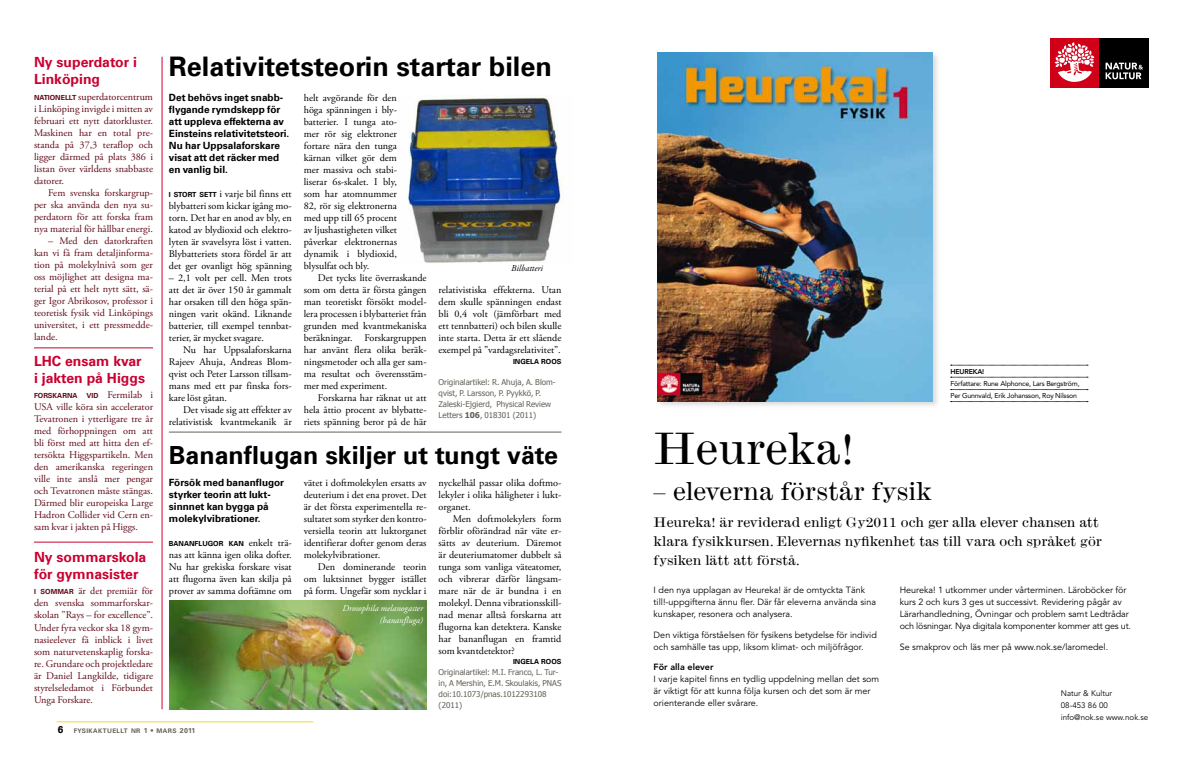
<style>
.page{position:relative;width:1191px;height:766px;background:#fff}
.page>*{position:absolute;margin:0;border:0;box-sizing:border-box;transform-origin:0 0}
.t1{font:expanded 42.6px "Modern";color:#000}
.t2{font:700 27px "Univers LT";color:#000}
.t3{font:700 25px "Univers LT";color:#000}
.t4{font:expanded 24.3px "Modern";color:#000}
.t5{font:700 14px/16.8px "Univers LT";color:#ca0030}
.t6{font:expanded 13.1px/18.6px "Modern";color:#000}
.t7{font:10.2px/12px "Adobe Garamond Pro";color:#000;text-align:justify}
.t8{font:10.2px/12px "Adobe Garamond Pro";color:#600a18;text-align:justify}
.t9{font:700 10px/12px "Univers LT";color:#000}
.t10{font:9px/12px "Avenir";color:#000}
.t11{font:italic 9px/12px "Adobe Garamond Pro";color:#fff;text-align:right}
.t12{font:800 9px "Avenir";color:#000}
.t13{font:italic 9px "Adobe Garamond Pro";color:#000}
.t14{font:8px/11px "Tahoma";color:#646258}
.t15{font:8px/12px "Avenir";color:#000}
.t16{font:7px/12.4px "Avenir";letter-spacing:-.025em;color:#000}
.t17{font:700 7px "Univers LT";color:#000}
.t18{font:700 7px "Univers LT";color:#600a18}
.t19{font:800 7px "Avenir";letter-spacing:-.025em;color:#000}
.t20{font:700 6.3px "Univers LT";letter-spacing:.065em;color:#646258}
.s1{font-family:"Univers LT";font-weight:700;font-size:7px}
.s2{font-weight:700}
.s3{font-family:"Adobe Garamond Pro";font-weight:400;font-size:10.2px}
.s4{font-size:10px;color:#000}
.s5{font-size:7px}
</style>
<div class="page">
<hr style="left:57px;top:721px;width:256px;height:1px;background:#fdda00">
<hr style="left:162px;top:57px;width:1px;height:652px;background:#ca0030">
<img style="left:657px;top:52px;width:281px;height:354px">
<img style="left:657px;top:53px;width:276px;height:348px">
<svg style="left:950px;top:365px;width:138px;height:1px"></svg>
<svg style="left:950px;top:377px;width:138px;height:1px"></svg>
<svg style="left:950px;top:389px;width:138px;height:1px"></svg>
<svg style="left:950px;top:401px;width:138px;height:1px"></svg>
<div style="left:1050px;top:38px;width:49px;height:50px;background:#d10019"></div>
<svg style="left:1054px;top:42px;width:40px;height:40px"></svg>
<div style="left:1099px;top:38px;width:50px;height:50px;background:#000"></div>
<svg style="left:1105px;top:63px;width:38px;height:16px"></svg>
<img style="left:408px;top:95px;width:157px;height:168px">
<hr style="left:169px;top:431px;width:392px;height:1px;background:#646258">
<hr style="left:34px;top:347px;width:119px;height:1px;background:#ca0030">
<img style="left:169px;top:600px;width:257px;height:108px">
<hr style="left:34px;top:541px;width:119px;height:1px;background:#ca0030">
<h3 class="t5" style="left:34px;top:54px;width:104px">Ny superdator i<br>Linköping</h3>
<p class="t8" style="left:34px;top:91px;width:121px"><span class="s1">NATIONELLT</span> superdatorcentrum i Linköping invigde i mitten av februari ett nytt datorkluster.<br>Maskinen har en total pre&shy;standa på 37,3 teraflop och ligger därmed på plats 386 i listan över världens snabbaste datorer.</p>
<p class="t8" style="left:34px;top:187px;width:120px;text-indent:14px">Fem svenska forskargrup&shy;per ska använda den nya su&shy;perdatorn för att forska fram nya material för hållbar energi.</p>
<p class="t8" style="left:34px;top:235px;width:120px;text-indent:14px">– Med den datorkraften kan vi få fram detaljinforma&shy;tion på molekylnivå som ger oss möjlighet att designa ma&shy;terial på ett helt nytt sätt, sä&shy;ger Igor Abrikosov, professor i teoretisk fysik vid Linköpings universitet, i ett pressmedde&shy;lande.</p>
<h3 class="t5" style="left:34px;top:353px;width:112px">LHC ensam kvar i jakten på Higgs</h3>
<p class="t18" style="left:34px;top:391px;width:45px">FORSKARNA</p>
<p class="t8" style="left:34px;top:389px;width:120px;text-indent:52px"><span class="s1">VID</span> Fermilab i USA ville köra sin accelerator Tevatronen i ytterligare tre år med förhoppningen om att bli först med att hitta den ef&shy;tersökta Higgspartikeln. Men den amerikanska regeringen ville inte anslå mer pengar och Tevatronen måste stängas.<br>Därmed blir europeiska Large Hadron Collider vid Cern en&shy;sam kvar i jakten på Higgs.</p>
<h3 class="t5" style="left:34px;top:548px;width:114px">Ny sommarskola för gymnasister</h3>
<p class="t8" style="left:34px;top:585px;width:120px"><span class="s1">I SOMMAR</span> är det premiär för den svenska sommarforskar&shy;skolan ”Rays – for excellence”.<br>Under fyra veckor ska 18 gym&shy;nasieelever få inblick i livet som naturvetenskaplig forska&shy;re. Grundare och projektledare är Daniel Langkilde, tidigare styrelseledamot i Förbundet Unga Forskare.</p>
<h2 class="t2" style="left:169px;top:51px;width:384px">Relativitetsteorin startar bilen</h2>
<p class="t9" style="left:169px;top:92px;width:122px">Det behövs inget snabb&shy;flygande rymdskepp för att uppleva effekterna av<br>Einsteins relativitetsteori.<br>Nu har Uppsalaforskare visat att det räcker med en vanlig bil.</p>
<p class="t7" style="left:169px;top:188px;width:124px"><span class="s1">I STORT SETT</span> i varje bil finns ett blybatteri som kickar igång mo&shy;torn. Det har en anod av bly, en katod av blydioxid och elektro&shy;lyten är svavelsyra löst i vatten.<br>Blybatteriets stora fördel är att det ger ovanligt hög spänning</p>
<p class="t7" style="left:169px;top:272px;width:124px">– 2,1 volt per cell. Men trots att det är över 150 år gammalt har orsaken till den höga spän&shy;ningen varit okänd. Liknande batterier, till exempel tennbat&shy;terier, är mycket svagare.</p>
<p class="t7" style="left:169px;top:344px;width:124px;text-indent:14px">Nu har Uppsalaforskarna Rajeev Ahuja, Andreas Blom&shy;qvist och Peter Larsson tillsam&shy;mans med ett par finska fors&shy;kare löst gåtan.</p>
<p class="t7" style="left:169px;top:404px;width:124px;text-align:right">Det visade sig att effekter av relativistisk kvantmekanik är</p>
<p class="t7" style="left:304px;top:92px;width:95px">helt avgörande för den höga spänningen i bly&shy;batterier. I tunga ato&shy;mer rör sig elektroner fortare nära den tunga kärnan vilket gör dem mer massiva och stabi&shy;liserar 6s-skalet. I bly, som har atomnummer 82, rör sig elektronerna med upp till 65 procent av ljushastigheten vilket påverkar elektronernas dynamik i blydioxid, blysulfat och bly.</p>
<p class="t7" style="left:304px;top:272px;width:124px;text-indent:14px">Det tycks lite överraskande som om detta är första gången man teoretiskt försökt model&shy;lera processen i blybatteriet från grunden med kvantmekaniska beräkningar. Forskargruppen har använt flera olika beräk&shy;ningsmetoder och alla ger sam&shy;ma resultat och överensstäm&shy;mer med experiment.</p>
<p class="t7" style="left:304px;top:392px;width:124px;text-indent:14px">Forskarna har räknat ut att hela åttio procent av blybatte&shy;riets spänning beror på de här</p>
<p class="t13" style="left:511px;top:262px;width:33px">Bilbatteri</p>
<p class="t7" style="left:438px;top:284px;width:124px">relativistiska effekterna. Utan dem skulle spänningen endast bli 0,4 volt (jämförbart med ett tennbatteri) och bilen skulle inte starta. Detta är ett slående exempel på ”vardagsrelativitet”.</p>
<p class="t17" style="left:513px;top:357px;width:50px">INGELA ROOS</p>
<p class="t14" style="left:438px;top:375px;width:119px">Originalartikel: R. Ahuja, A. Blom&shy;qvist, P. Larsson, P. Pyykkö, P.<br>Zaleski-Ejgierd, Physical Review<br>Letters <span class="s2">106</span>, 018301 (2011)</p>
<h3 class="t3" style="left:169px;top:440px;width:391px">Bananflugan skiljer ut tungt väte</h3>
<p class="t9" style="left:169px;top:476px;width:117px">Försök med bananflugor styrker teorin att lukt&shy;sinnnet kan bygga på molekylvibrationer.</p>
<p class="t17" style="left:169px;top:539px;width:124px">BANANFLUGOR KAN <span class="s3">enkelt trä-</span></p>
<p class="t7" style="left:169px;top:548px;width:124px">nas att känna igen olika dofter.<br>Nu har grekiska forskare visat att flugorna även kan skilja på prover av samma doftämne om</p>
<p class="t7" style="left:438px;top:476px;width:124px">nyckelhål passar olika doftmo&shy;lekyler i olika håligheter i lukt&shy;organet.</p>
<p class="t7" style="left:438px;top:512px;width:124px;text-indent:14px">Men doftmolekylers form förblir oförändrad när väte er&shy;sätts av deuterium. Däremot är deuteriumatomer dubbelt så tunga som vanliga väteatomer, och vibrerar därför långsam&shy;mare när de är bundna i en molekyl. Denna vibrationsskill&shy;nad menar alltså forskarna att flugorna kan detektera. Kanske har bananflugan en framtid som kvantdetektor?</p>
<p class="t17" style="left:513px;top:657px;width:50px">INGELA ROOS</p>
<p class="t14" style="left:438px;top:665px;width:124px">Originalartikel: M.I. Franco, L. Tur&shy;in, A Mershin, E.M. Skoulakis, PNAS doi:10.1073/pnas.1012293108 (2011)</p>
<p class="t7" style="left:304px;top:476px;width:124px">vätet i doftmolekylen ersatts av deuterium i det ena provet. Det är det första experimentella re&shy;sultatet som styrker den kontro&shy;versiella teorin att luktorganet identifierar dofter genom deras molekylvibrationer.</p>
<p class="t7" style="left:304px;top:560px;width:124px;text-indent:14px">Den dominerande teorin om luktsinnet bygger istället på form. Ungefär som nycklar i</p>
<p class="t11" style="left:342px;top:602px;width:82px">Drosophila melanogaster (bananfluga)</p>
<p class="t20" style="left:58px;top:727px;width:139px"><span class="s4">6</span> FYSIKAKTUELLT NR <span class="s5">1 •</span> MARS <span class="s5">2011</span></p>
<p class="t19" style="left:950px;top:367px;width:35px">HEUREKA!</p>
<p class="t16" style="left:950px;top:377px;width:131px">Författare: Rune Alphonce, Lars Bergström,<br>Per Gunnvald, Erik Johansson, Roy Nilsson</p>
<h1 class="t1" style="left:653px;top:422px;width:203px">Heureka!</h1>
<h3 class="t4" style="left:653px;top:476px;width:280px">– eleverna förstår fysik</h3>
<p class="t6" style="left:653px;top:513px;width:450px">Heureka! är reviderad enligt Gy2011 och ger alla elever chansen att klara fysikkursen. Elevernas nyfikenhet tas till vara och språket gör fysiken lätt att förstå.</p>
<p class="t10" style="left:653px;top:584px;width:224px">I den nya upplagan av Heureka! är de omtyckta Tänk till!-uppgifterna ännu fler. Där får eleverna använda sina kunskaper, resonera och analysera.</p>
<p class="t10" style="left:653px;top:628px;width:225px">Den viktiga förståelsen för fysikens betydelse för individ och samhälle tas upp, liksom klimat- och miljöfrågor.</p>
<p class="t12" style="left:653px;top:661px;width:61px">För alla elever</p>
<p class="t10" style="left:653px;top:673px;width:227px">I varje kapitel finns en tydlig uppdelning mellan det som är viktigt för att kunna följa kursen och det som är mer orienterande eller svårare.</p>
<p class="t10" style="left:899px;top:584px;width:233px">Heureka! 1 utkommer under vårterminen. Läroböcker för kurs 2 och kurs 3 ges ut successivt. Revidering pågår av Lärarhandledning, Övningar och problem samt Ledtrådar och lösningar. Nya digitala komponenter kommer att ges ut.</p>
<p class="t10" style="left:899px;top:640px;width:210px">Se smakprov och läs mer på www.nok.se/laromedel.</p>
<p class="t15" style="left:1060px;top:687px;width:89px">Natur &amp; Kultur<br>08-453 86 00 info@nok.se www.nok.se</p>
</div>
